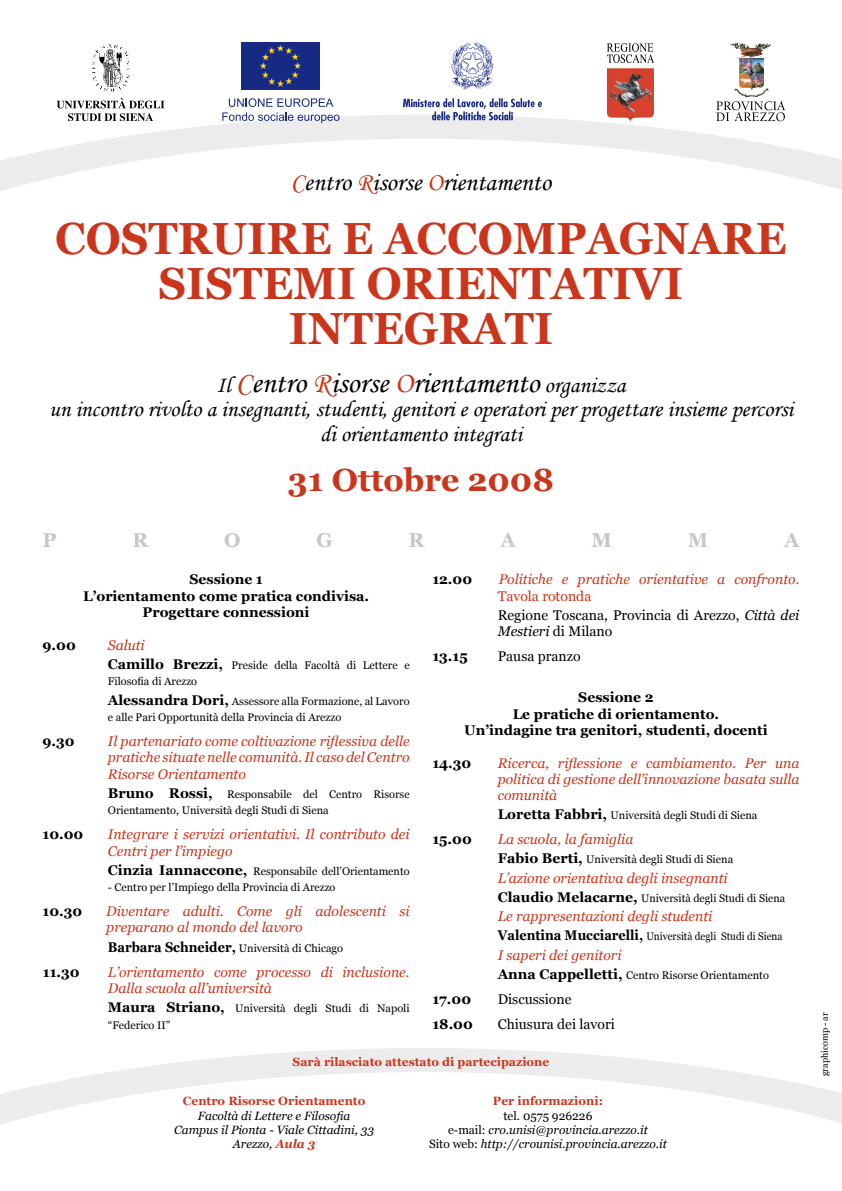
<style>
.page{position:relative;width:842px;height:1191px;background:#fff}
.page>*{position:absolute;margin:0;border:0;box-sizing:border-box;transform-origin:0 0}
.t1{font:700 45px/45px "Georgia";color:#cb351b;text-align:center;scale:.95 1}
.t2{font:700 32px "Georgia";color:#cb351b}
.t3{font:30px "Monotype Corsiva";color:#000}
.t4{font:25.7px "Monotype Corsiva";color:#000}
.t5{font:23px/25px "Monotype Corsiva";color:#000;text-align:center}
.t6{font:700 20px "Georgia";color:#c5c6c8}
.t7{font:italic 14px/16.4px "Georgia";color:#cb351b}
.t8{font:700 14px/16.3px "Georgia";color:#000;text-align:center}
.t9{font:14px/19.2px "Georgia";color:#000}
.t10{font:italic 14px "Georgia";color:#000}
.t11{font:italic 12px/14.4px "Georgia";color:#000;text-align:center}
.t12{font:700 12px "Georgia";color:#cb351b}
.t13{font:11px/16.4px "Georgia";color:#000}
.t14{font:11px "Georgia";color:#000;scale:.91 1}
.t15{font:9px "Georgia";color:#000}
.s1{color:#cb351b}
.s2{font-size:23px}
.s3{font-style:italic}
.s4{font-style:normal}
.s5{font-weight:700;font-size:14px}
.s6{font-weight:700;color:#cb351b}
</style>
<div class="page">
<svg style="left:0;top:115px;width:842px;height:76px"></svg>
<img style="left:242px;top:43px;width:78px;height:46px">
<svg style="left:222px;top:98px;width:117px;height:25px"></svg>
<img style="left:755px;top:46px;width:15px;height:11px">
<svg style="left:716px;top:101px;width:69px;height:20px"></svg>
<svg style="left:607px;top:43px;width:47px;height:20px"></svg>
<svg style="left:452px;top:43px;width:41px;height:47px"></svg>
<svg style="left:403px;top:98px;width:139px;height:22px"></svg>
<img style="left:93px;top:44px;width:36px;height:43px">
<svg style="left:57px;top:98px;width:107px;height:23px"></svg>
<svg style="left:0;top:1048px;width:842px;height:77px"></svg>
<h3 class="t4" style="left:291px;top:167px;width:262px"><span class="s1">C</span>entro <span class="s1">R</span>isorse <span class="s1">O</span>rientamento</h3>
<h1 class="t1" style="left:55px;top:216px;width:771px">COSTRUIRE E ACCOMPAGNARE<br>SISTEMI ORIENTATIVI<br>INTEGRATI</h1>
<h3 class="t3" style="left:217px;top:365px;width:410px"><span class="s2">Il</span> <span class="s1">C</span>entro <span class="s1">R</span>isorse <span class="s1">O</span>rientamento <span class="s2">organizza</span></h3>
<h3 class="t5" style="left:49px;top:396px;width:745px">un incontro rivolto a insegnanti, studenti, genitori e operatori per progettare insieme percorsi di orientamento integrati</h3>
<h2 class="t2" style="left:288px;top:462px;width:268px">31 Ottobre 2008</h2>
<h3 class="t6" style="left:43px;top:528px;width:16px">P</h3>
<h3 class="t6" style="left:132px;top:528px;width:85px">rogramma</h3>
<p class="t8" style="left:432px;top:571px;width:41px">12.00</p>
<p class="t7" style="left:499px;top:571px;width:302px">Politiche e pratiche orientative a confronto.</p>
<p class="t9" style="left:498px;top:586px;width:303px"><span class="s1">Tavola rotonda<br></span>Regione Toscana, Provincia di Arezzo, <span class="s3">Città dei</span></p>
<p class="t10" style="left:498px;top:623px;width:116px">Mestieri <span class="s4">di Milano</span></p>
<p class="t8" style="left:432px;top:648px;width:37px">13.15</p>
<p class="t9" style="left:498px;top:646px;width:84px">Pausa pranzo</p>
<p class="t8" style="left:464px;top:689px;width:305px">Sessione 2<br>Le pratiche di orientamento.<br>Un’indagine tra genitori, studenti, docenti</p>
<p class="t8" style="left:432px;top:754px;width:41px">14.30</p>
<p class="t7" style="left:498px;top:754px;width:303px;text-align:justify">Ricerca, riflessione e cambiamento. Per una politica di gestione dell’innovazione basata sulla comunità</p>
<p class="t13" style="left:498px;top:807px;width:261px"><span class="s5">Loretta Fabbri,</span> Università degli Studi di Siena</p>
<p class="t8" style="left:432px;top:831px;width:41px">15.00</p>
<p class="t7" style="left:498px;top:831px;width:137px">La scuola, la famiglia</p>
<p class="t13" style="left:498px;top:851px;width:237px"><span class="s5">Fabio Berti,</span> Università degli Studi di Siena</p>
<p class="t7" style="left:498px;top:869px;width:232px">L’azione orientativa degli insegnanti</p>
<p class="t13" style="left:498px;top:890px;width:289px"><span class="s5">Claudio Melacarne,</span> Università degli Studi di Siena</p>
<p class="t7" style="left:498px;top:908px;width:216px">Le rappresentazioni degli studenti</p>
<p class="t14" style="left:498px;top:930px;width:314px"><span class="s5">Valentina Mucciarelli,</span> Università degli Studi di Siena</p>
<p class="t7" style="left:498px;top:946px;width:125px">I saperi dei genitori</p>
<p class="t13" style="left:498px;top:967px;width:273px"><span class="s5">Anna Cappelletti,</span> Centro Risorse Orientamento</p>
<p class="t8" style="left:432px;top:990px;width:40px">17.00</p>
<p class="t9" style="left:498px;top:989px;width:75px">Discussione</p>
<p class="t8" style="left:432px;top:1015px;width:42px">18.00</p>
<p class="t9" style="left:498px;top:1014px;width:119px">Chiusura dei lavori</p>
<p class="t8" style="left:83px;top:571px;width:288px">Sessione 1<br>L’orientamento come pratica condivisa.<br>Progettare connessioni</p>
<p class="t8" style="left:43px;top:637px;width:35px">9.00</p>
<p class="t7" style="left:108px;top:637px;width:38px">Saluti</p>
<p class="t13" style="left:108px;top:657px;width:303px"><span class="s5">Camillo Brezzi,</span> Preside della Facoltà di Lettere e<br>Filosofia di Arezzo</p>
<p class="t13" style="left:108px;top:692px;width:303px"><span class="s5">Alessandra Dori,</span> Assessore alla Formazione, al Lavoro e alle Pari Opportunità della Provincia di Arezzo</p>
<p class="t8" style="left:43px;top:733px;width:34px">9.30</p>
<p class="t7" style="left:108px;top:733px;width:303px;text-align:justify">Il partenariato come coltivazione riflessiva delle pratiche situate nelle comunità. Il caso del Centro Risorse Orientamento</p>
<p class="t13" style="left:108px;top:786px;width:303px"><span class="s5">Bruno Rossi,</span> Responsabile del Centro Risorse<br>Orientamento, Università degli Studi di Siena</p>
<p class="t8" style="left:43px;top:826px;width:42px">10.00</p>
<p class="t7" style="left:108px;top:826px;width:303px">Integrare i servizi orientativi. Il contributo dei<br>Centri per l’impiego</p>
<p class="t13" style="left:108px;top:863px;width:303px"><span class="s5">Cinzia Iannaccone,</span> Responsabile dell’Orientamento</p>
<p class="t13" style="left:108px;top:879px;width:229px">- Centro per l’Impiego della Provincia di Arezzo</p>
<p class="t8" style="left:43px;top:903px;width:41px">10.30</p>
<p class="t7" style="left:106px;top:903px;width:305px">Diventare adulti. Come gli adolescenti si preparano al mondo del lavoro</p>
<p class="t13" style="left:108px;top:939px;width:237px"><span class="s5">Barbara Schneider,</span> Università di Chicago</p>
<p class="t8" style="left:43px;top:963px;width:38px">11.30</p>
<p class="t7" style="left:108px;top:963px;width:303px">L’orientamento come processo di inclusione.<br>Dalla scuola all’università</p>
<p class="t13" style="left:108px;top:1000px;width:303px"><span class="s5">Maura Striano,</span> Università degli Studi di Napoli “Federico II”</p>
<p class="t12" style="left:293px;top:1055px;width:258px">Sarà rilasciato attestato di partecipazione</p>
<p class="t12" style="left:183px;top:1094px;width:184px">Centro Risorse Orientamento</p>
<p class="t11" style="left:174px;top:1108px;width:202px">Facoltà di Lettere e Filosofia<br>Campus il Pionta - Viale Cittadini, 33<br>Arezzo, <span class="s6">Aula 3</span></p>
<p class="t12" style="left:493px;top:1094px;width:112px">Per informazioni:</p>
<p class="t11" style="left:429px;top:1108px;width:239px"><span class="s4">tel. 0575 926226<br>e-mail:</span> cro.unisi@provincia.arezzo.it<br><span class="s4">Sito web:</span> http://crounisi.provincia.arezzo.it</p>
<p class="t15" style="left:820px;top:1076px;width:65px;rotate:-90deg">graphicomp - ar</p>
</div>
